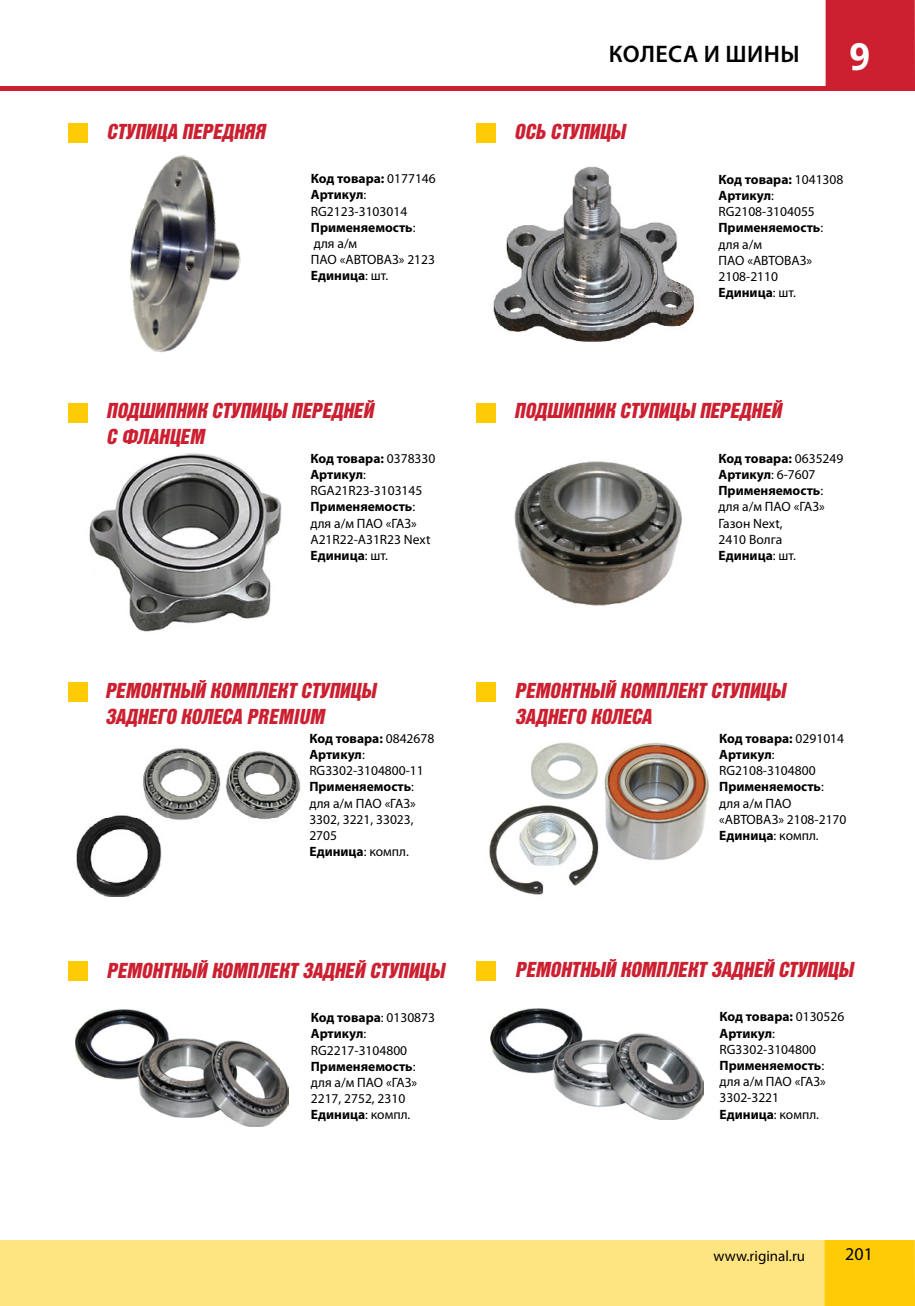
<style>
.page{position:relative;width:915px;height:1306px;background:#fff}
.page>*{position:absolute;margin:0;border:0;box-sizing:border-box;transform-origin:0 0}
.t1{font:700 37.5px "Noto Sans";color:#fff}
.t2{font:600 24px "Myriad Pro";letter-spacing:.02em;color:#000}
.t3{font:italic 21px/25.2px "Bastion Kontrast";color:#cc2031}
.t4{font:18px "Myriad Pro";color:#000}
.t5{font:15px "Myriad Pro";color:#000}
.t6{font:13.5px/16.2px "Myriad Pro";color:#000}
.s1{font-weight:700}
</style>
<div class="page">
<img style="left:489px;top:742px;width:220px;height:153px">
<img style="left:76px;top:748px;width:225px;height:149px">
<img style="left:76px;top:1009px;width:213px;height:117px">
<img style="left:490px;top:1008px;width:213px;height:111px">
<img style="left:130px;top:155px;width:111px;height:197px">
<img style="left:89px;top:453px;width:193px;height:179px">
<img style="left:514px;top:461px;width:168px;height:145px">
<img style="left:493px;top:166px;width:201px;height:176px">
<div style="left:0;top:1240px;width:824px;height:65px;background:#ffe582"></div>
<hr style="left:0;top:86px;width:914px;height:4px;background:#cc2031">
<div style="left:825px;top:0;width:89px;height:86px;background:#cc2031"></div>
<div style="left:68px;top:403px;width:19px;height:19px;background:#ffcb05"></div>
<div style="left:68px;top:682px;width:19px;height:20px;background:#ffcb05"></div>
<div style="left:68px;top:961px;width:19px;height:19px;background:#ffcb05"></div>
<div style="left:476px;top:123px;width:19px;height:19px;background:#ffcb05"></div>
<div style="left:68px;top:123px;width:19px;height:19px;background:#ffcb05"></div>
<div style="left:476px;top:403px;width:19px;height:19px;background:#ffcb05"></div>
<div style="left:476px;top:682px;width:19px;height:20px;background:#ffcb05"></div>
<div style="left:476px;top:961px;width:19px;height:19px;background:#ffcb05"></div>
<div style="left:824px;top:1240px;width:90px;height:65px;background:#ffcb05"></div>
<h3 class="t3" style="left:107px;top:119px;width:160px">СТУПИЦА ПЕРЕДНЯЯ</h3>
<p class="t6" style="left:311px;top:171px;width:126px"><span class="s1">Код товара:</span> 0177146<br><span class="s1">Артикул</span>:<br>RG2123-3103014<br><span class="s1">Применяемость</span>: для а/м<br>ПАО «АВТОВАЗ» 2123<br><span class="s1">Единица</span>: шт.</p>
<h2 class="t2" style="left:608px;top:41px;width:192px">КОЛЕСА И ШИНЫ</h2>
<h3 class="t3" style="left:514px;top:119px;width:112px">ОСЬ СТУПИЦЫ</h3>
<h1 class="t1" style="left:849px;top:30px;width:22px">9</h1>
<p class="t6" style="left:718px;top:171px;width:126px"><span class="s1">Код товара:</span> 1041308<br><span class="s1">Артикул</span>:<br>RG2108-3104055<br><span class="s1">Применяемость</span>: для а/м<br>ПАО «АВТОВАЗ»<br>2108-2110<br><span class="s1">Единица</span>: шт.</p>
<h3 class="t3" style="left:106px;top:398px;width:268px">ПОДШИПНИК СТУПИЦЫ ПЕРЕДНЕЙ<br>С ФЛАНЦЕМ</h3>
<h3 class="t3" style="left:514px;top:398px;width:268px">ПОДШИПНИК СТУПИЦЫ ПЕРЕДНЕЙ</h3>
<p class="t6" style="left:310px;top:450px;width:126px"><span class="s1">Код товара:</span> 0378330<br><span class="s1">Артикул</span>:<br>RGA21R23-3103145<br><span class="s1">Применяемость</span>: для а/м ПАО «ГАЗ»<br>A21R22-A31R23 Next<br><span class="s1">Единица</span>: шт.</p>
<p class="t6" style="left:718px;top:450px;width:126px"><span class="s1">Код товара:</span> 0635249<br><span class="s1">Артикул</span>: 6-7607<br><span class="s1">Применяемость</span>: для а/м ПАО «ГАЗ»<br>Газон Next,<br>2410 Волга<br><span class="s1">Единица</span>: шт.</p>
<h3 class="t3" style="left:105px;top:678px;width:272px">РЕМОНТНЫЙ КОМПЛЕКТ СТУПИЦЫ<br>ЗАДНЕГО КОЛЕСА PREMIUM</h3>
<p class="t6" style="left:309px;top:730px;width:126px"><span class="s1">Код товара:</span> 0842678<br><span class="s1">Артикул</span>:<br>RG3302-3104800-11<br><span class="s1">Применяемость</span>: для а/м ПАО «ГАЗ»<br>3302, 3221, 33023,<br>2705<br><span class="s1">Единица</span>: компл.</p>
<h3 class="t3" style="left:106px;top:957px;width:339px">РЕМОНТНЫЙ КОМПЛЕКТ ЗАДНЕЙ СТУПИЦЫ</h3>
<p class="t6" style="left:311px;top:1009px;width:126px"><span class="s1">Код товара</span>: 0130873<br><span class="s1">Артикул</span>:<br>RG2217-3104800<br><span class="s1">Применяемость</span>: для а/м ПАО «ГАЗ»<br>2217, 2752, 2310<br><span class="s1">Единица</span>: компл.</p>
<h3 class="t3" style="left:514px;top:678px;width:272px">РЕМОНТНЫЙ КОМПЛЕКТ СТУПИЦЫ<br>ЗАДНЕГО КОЛЕСА</h3>
<p class="t6" style="left:719px;top:730px;width:129px"><span class="s1">Код товара:</span> 0291014<br><span class="s1">Артикул</span>:<br>RG2108-3104800<br><span class="s1">Применяемость</span>: для а/м ПАО «АВТОВАЗ» 2108-2170<br><span class="s1">Единица</span>: компл.</p>
<h3 class="t3" style="left:515px;top:956px;width:339px">РЕМОНТНЫЙ КОМПЛЕКТ ЗАДНЕЙ СТУПИЦЫ</h3>
<p class="t6" style="left:719px;top:1009px;width:126px"><span class="s1">Код товара:</span> 0130526<br><span class="s1">Артикул</span>:<br>RG3302-3104800<br><span class="s1">Применяемость</span>: для а/м ПАО «ГАЗ»<br>3302-3221<br><span class="s1">Единица</span>: компл.</p>
<p class="t5" style="left:713px;top:1247px;width:93px">www.riginal.ru</p>
<h3 class="t4" style="left:845px;top:1244px;width:29px">201</h3>
</div>
